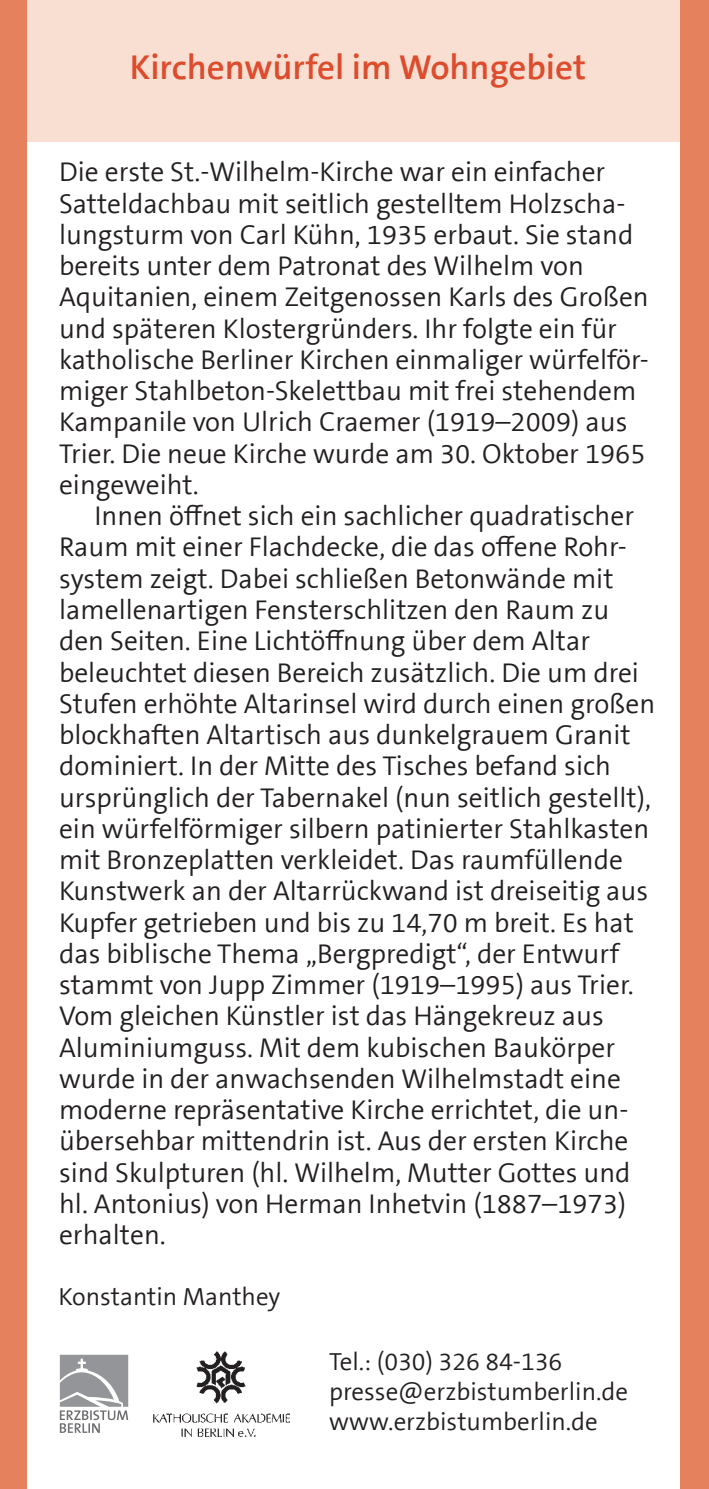
<style>
.page{position:relative;width:709px;height:1489px;background:#fff}
.page>*{position:absolute;margin:0;border:0;box-sizing:border-box;transform-origin:0 0}
.t1{font:700 35px "The Sans Basic";color:#dc4c2d}
.t2{font:27.5px/31.2px "The Sans Basic";color:#231f20}
.t3{font:25px "The Sans Basic";color:#231f20}
</style>
<div class="page">
<div style="left:0;top:0;width:709px;height:142px;background:#f9dfd2"></div>
<div style="left:0;top:0;width:27px;height:1488px;background:#e6815d"></div>
<div style="left:680px;top:0;width:29px;height:1488px;background:#e6815d"></div>
<svg style="left:60px;top:1354px;width:68px;height:78px"></svg>
<img style="left:153px;top:1351px;width:137px;height:85px">
<p class="t1" style="left:130px;top:45px;width:457px">Kirchenwürfel im Wohngebiet</p>
<p class="t2" style="left:59px;top:157px;width:591px">Die erste St.-Wilhelm-Kirche war ein einfacher Satteldachbau mit seitlich gestelltem Holzscha&shy;lungsturm von Carl Kühn, 1935 erbaut. Sie stand bereits unter dem Patronat des Wilhelm von Aquitanien, einem Zeitgenossen Karls des Großen und späteren Klostergründers. Ihr folgte ein für katholische Berliner Kirchen einmaliger würfelför&shy;miger Stahlbeton-Skelettbau mit frei stehendem Kampanile von Ulrich Craemer (1919–2009) aus Trier. Die neue Kirche wurde am 30. Oktober 1965 eingeweiht.</p>
<p class="t2" style="left:59px;top:500px;width:597px;text-indent:35px">Innen öffnet sich ein sachlicher quadratischer Raum mit einer Flachdecke, die das offene Rohr&shy;system zeigt. Dabei schließen Betonwände mit lamellenartigen Fensterschlitzen den Raum zu den Seiten. Eine Lichtöffnung über dem Altar beleuchtet diesen Bereich zusätzlich. Die um drei Stufen erhöhte Altarinsel wird durch einen großen blockhaften Altartisch aus dunkelgrauem Granit dominiert. In der Mitte des Tisches befand sich ursprünglich der Tabernakel (nun seitlich gestellt), ein würfelförmiger silbern patinierter Stahlkasten mit Bronzeplatten verkleidet. Das raumfüllende Kunstwerk an der Altarrückwand ist dreiseitig aus Kupfer getrieben und bis zu 14,70 m breit. Es hat das biblische Thema „Bergpredigt“, der Entwurf stammt von Jupp Zimmer (1919–1995) aus Trier.<br>Vom gleichen Künstler ist das Hängekreuz aus Aluminiumguss. Mit dem kubischen Baukörper wurde in der anwachsenden Wilhelmstadt eine moderne repräsentative Kirche errichtet, die un&shy;übersehbar mittendrin ist. Aus der ersten Kirche sind Skulpturen (hl. Wilhelm, Mutter Gottes und hl. Antonius) von Herman Inhetvin (1887–1973) erhalten.</p>
<p class="t3" style="left:58px;top:1280px;width:223px">Konstantin Manthey</p>
<p class="t3" style="left:329px;top:1345px;width:235px">Tel.: (030) 326 84-136</p>
<p class="t3" style="left:329px;top:1375px;width:300px">presse@erzbistumberlin.de</p>
<p class="t3" style="left:329px;top:1405px;width:270px">www.erzbistumberlin.de</p>
</div>
